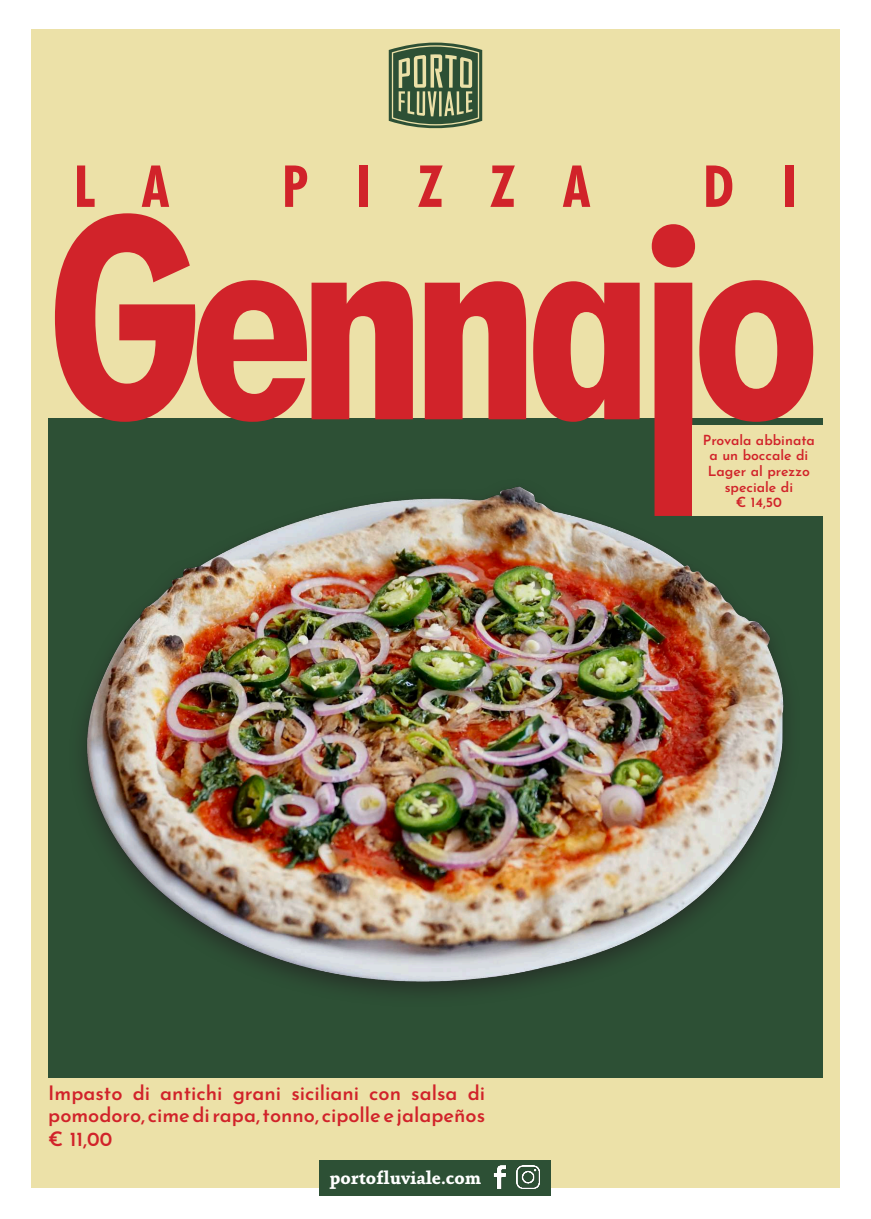
<style>
.page{position:relative;width:871px;height:1219px;background:#fff}
.page>*{position:absolute;margin:0;border:0;box-sizing:border-box;transform-origin:0 0}
.t1{font:700 condensed 58.1px "Futura BT";letter-spacing:.815em;color:#d1232a}
.t2{font:100 20px/21.6px "Josefin Sans";color:#d1232a}
.t3{font:700 19px "Absara TF";color:#fff}
.t4{font:100 14px/15.6px "Josefin Sans";color:#d1232a;text-align:center}
</style>
<div class="page">
<div style="left:31px;top:29px;width:808px;height:1159px;background:#ece1a8"></div>
<div style="left:48px;top:418px;width:774px;height:659px;background:#2d5035"></div>
<svg style="left:55px;top:213px;width:758px;height:252px"></svg>
<svg style="left:388px;top:43px;width:94px;height:86px"></svg>
<div style="left:319px;top:1160px;width:232px;height:35px;background:#2d5035"></div>
<img style="left:493px;top:1166px;width:14px;height:23px">
<img style="left:516px;top:1166px;width:24px;height:23px">
<img style="left:83px;top:465px;width:703px;height:520px">
<div style="left:692px;top:425px;width:136px;height:91px;background:#ece1a8"></div>
<h1 class="t1" style="left:74px;top:151px;width:97px">L A</h1>
<h1 class="t1" style="left:282px;top:151px;width:309px">PIZZA</h1>
<h1 class="t1" style="left:702px;top:151px;width:96px">D I</h1>
<p class="t4" style="left:702px;top:431px;width:114px">Provala abbinata a un boccale di<br>Lager al prezzo speciale di<br>€ 14,50</p>
<p class="t2" style="left:48px;top:1081px;width:438px">Impasto di antichi grani siciliani con salsa di pomodoro, cime di rapa, tonno, cipolle e jalapeños</p>
<p class="t2" style="left:48px;top:1127px;width:65px">€ 11,00</p>
<p class="t3" style="left:329px;top:1166px;width:153px">portofluviale.com</p>
</div>
